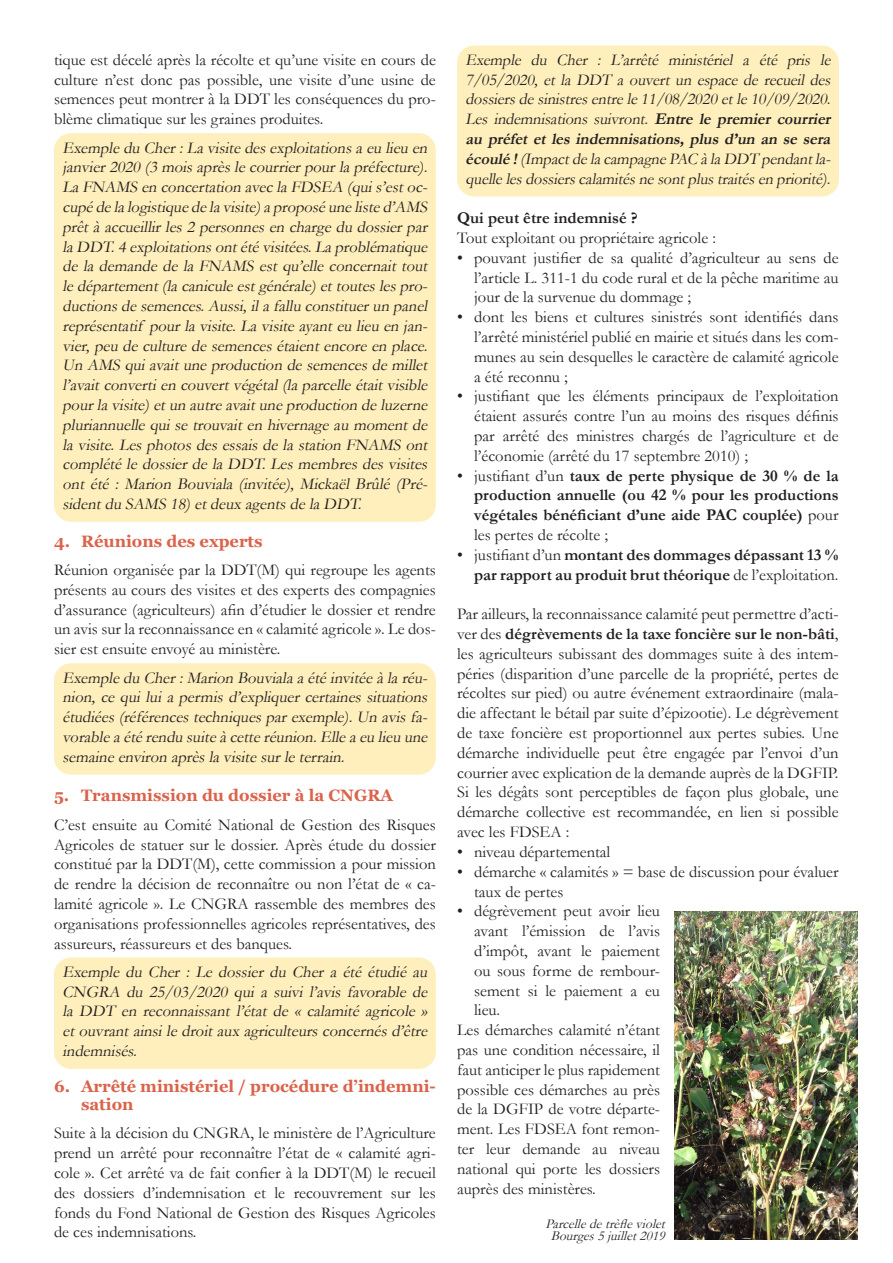
<style>
.page{position:relative;width:893px;height:1263px;background:#fff}
.page>*{position:absolute;margin:0;border:0;box-sizing:border-box;transform-origin:0 0}
.Texte{font:16.5px/19.8px "Garamond";color:#231f20;text-align:justify}
.Cher{font:italic 16.5px/19.8px "Garamond";color:#231f20;text-align:justify}
.t1{font:700 16.5px/19.8px "Garamond";color:#231f20;text-align:justify}
.t2{font:700 16.5px/18px "Georgia";color:#db634b}
.t3{font:italic 13.5px/12px "Garamond";color:#231f20;text-align:center}
.s1{font-weight:700}
.s2{font-weight:400}
</style>
<div class="page">
<div style="left:54px;top:133px;width:382px;height:389px;background:#feefbc;border-radius:17px"></div>
<div style="left:54px;top:663px;width:382px;height:112px;background:#feefbc;border-radius:17px"></div>
<div style="left:54px;top:957px;width:382px;height:112px;background:#feefbc;border-radius:17px"></div>
<div style="left:457px;top:45px;width:382px;height:151px;background:#feefbc;border-radius:17px"></div>
<img style="left:674px;top:912px;width:183px;height:327px">
<p class="Texte" style="left:54px;top:49px;width:383px">tique est décelé après la récolte et qu’une visite en cours de culture n’est donc pas possible, une visite d’une usine de semences peut montrer à la DDT les conséquences du pro&shy;blème climatique sur les graines produites.</p>
<p class="Cher" style="left:63px;top:137px;width:370px">Exempledu Cher:Lavisitedesexploitationsaeu lieu en janvier2020 (3 moisaprèslecourrierpourlapréfecture) .<br>LaFNAMS en concertation aveclaFDSEA (quis’estoc&shy;cupédelalogistiquedelavisite) aproposéunelisted’AMS prêt à accueillir les 2 personnes en charge du dossier par laDDT.4 exploitationsontétévisitées.Laproblématique de la demande de la FNAMS est qu’elle concernait tout ledépartement(lacaniculeestgénérale) ettouteslespro&shy;ductionsdesemences.Aussi,ilafallu constituerun panel représentatif pourlavisite.Lavisiteayanteu lieu en jan&shy;vier, peu de culture de semences étaient encore en place.<br>Un AMS quiavaituneproduction desemencesdemillet l’avaitconvertien couvertvégétal(laparcelleétaitvisible pourlavisite) etun autreavaituneproduction deluzerne pluriannuelle qui se trouvait en hivernage au moment de la visite. Les photos des essais de la station FNAMS ont complété le dossier de la DDT. Les membres des visites ont été : Marion Bouviala (invitée) , Mickaël Brûlé (Pré&shy;sidentdu SAMS 18) etdeux agentsdelaDDT.</p>
<p class="t2" style="left:54px;top:532px;width:210px">4. Réunions des experts</p>
<p class="Texte" style="left:54px;top:559px;width:383px">Réunion organisée par la DDT(M) qui regroupe les agents présents au cours des visites et des experts des compagnies d’assurance (agriculteurs) afin d’étudier le dossier et rendre un avis sur la reconnaissance en « calamité agricole ». Le dos&shy;sier est ensuite envoyé au ministère.</p>
<p class="Cher" style="left:63px;top:667px;width:370px">Exempledu Cher:Marion Bouvialaaétéinvitéeàlaréu&shy;nion, ce qui lui a permis d’expliquer certaines situations étudiées(référencestechniquesparexemple) .Un avisfa&shy;vorableaétérendu suiteàcetteréunion.Elleaeu lieu une semaineenviron aprèslavisitesurleterrain.</p>
<p class="t2" style="left:54px;top:787px;width:341px">5. Transmission du dossier à la CNGRA</p>
<p class="Texte" style="left:54px;top:814px;width:383px">C’est ensuite au Comité National de Gestion des Risques Agricoles de statuer sur le dossier. Après étude du dossier constitué par la DDT(M), cette commission a pour mission de rendre la décision de reconnaître ou non l’état de « ca&shy;lamité agricole ». Le CNGRA rassemble des membres des organisations professionnelles agricoles représentatives, des assureurs, réassureurs et des banques.</p>
<p class="Cher" style="left:63px;top:961px;width:370px">Exemple du Cher : Le dossier du Cher a été étudié au CNGRA du 25/03/2020 qui a suivi l’avis favorable de la DDT en reconnaissant l’état de « calamité agricole » etouvrantainsiledroitaux agriculteursconcernésd’être indemnisés.</p>
<p class="t2" style="left:81px;top:1077px;width:356px;text-indent:-27px">6. Arrêté ministériel / procédure d’indemni&shy;sation</p>
<p class="Texte" style="left:54px;top:1123px;width:383px">Suite à la décision du CNGRA, le ministère de l’Agriculture prend un arrêté pour reconnaître l’état de « calamité agri&shy;cole ». Cet arrêté va de fait confier à la DDT(M) le recueil des dossiers d’indemnisation et le recouvrement sur les fonds du Fond National de Gestion des Risques Agricoles de ces indemnisations.</p>
<p class="Cher" style="left:466px;top:49px;width:370px">Exemple du Cher : L’arrêté ministériel a été pris le 7/05/2020, et la DDT a ouvert un espace de recueil des dossiersdesinistresentrele11/08/2020 etle10/09/2020.<br>Les indemnisations suivront. <span class="s1">Entre le premier courrier au préfet et les indemnisations, plus d’un an se sera écoulé !</span>(ImpactdelacampagnePAC àlaDDT pendantla&shy;quellelesdossierscalamitésnesontplustraitésen priorité) .</p>
<p class="t1" style="left:457px;top:208px;width:182px">Qui peut être indemnisé ?</p>
<p class="Texte" style="left:457px;top:227px;width:260px">Tout exploitant ou propriétaire agricole :</p>
<p class="Texte" style="left:474px;top:247px;width:366px;text-indent:-17px">• pouvant justifier de sa qualité d’agriculteur au sens de l’article L. 311-1 du code rural et de la pêche maritime au jour de la survenue du dommage ;</p>
<p class="Texte" style="left:474px;top:307px;width:366px;text-indent:-17px">• dont les biens et cultures sinistrés sont identifiés dans l’arrêté ministériel publié en mairie et situés dans les com&shy;munes au sein desquelles le caractère de calamité agricole a été reconnu ;</p>
<p class="Texte" style="left:474px;top:386px;width:366px;text-indent:-17px">• justifiant que les éléments principaux de l’exploitation étaient assurés contre l’un au moins des risques définis par arrêté des ministres chargés de l’agriculture et de l’économie (arrêté du 17 septembre 2010) ;</p>
<p class="t1" style="left:474px;top:466px;width:366px;text-indent:-17px"><span class="s2">• justifiant d’un</span> taux de perte physique de 30 % de la production annuelle (ou 42 % pour les productions végétales bénéficiant d’une aide PAC couplée) <span class="s2">pour les pertes de récolte ;</span></p>
<p class="t1" style="left:457px;top:545px;width:383px;text-align:right"><span class="s2">• justifiant d’un</span> montant des dommages dépassant 13 % par rapport au produit brut théorique <span class="s2">de l’exploitation.</span></p>
<p class="Texte" style="left:457px;top:604px;width:383px">Par ailleurs, la reconnaissance calamité peut permettre d’acti&shy;ver des <span class="s1">dégrèvements de la taxe foncière sur le non-bâti</span>, les agriculteurs subissant des dommages suite à des intem&shy;péries (disparition d’une parcelle de la propriété, pertes de récoltes sur pied) ou autre événement extraordinaire (mala&shy;die affectant le bétail par suite d’épizootie). Le dégrèvement de taxe foncière est proportionnel aux pertes subies. Une démarche individuelle peut être engagée par l’envoi d’un courrier avec explication de la demande auprès de la DGFIP.<br>Si les dégâts sont perceptibles de façon plus globale, une démarche collective est recommandée, en lien si possible avec les FDSEA :</p>
<p class="Texte" style="left:457px;top:841px;width:155px">• niveau départemental</p>
<p class="Texte" style="left:474px;top:861px;width:366px;text-indent:-17px">• démarche « calamités » = base de discussion pour évaluer taux de pertes</p>
<p class="Texte" style="left:474px;top:901px;width:187px;text-indent:-17px">• dégrèvement peut avoir lieu avant l’émission de l’avis d’impôt, avant le paiement ou sous forme de rembour&shy;sement si le paiement a eu lieu.</p>
<p class="Texte" style="left:457px;top:1019px;width:204px">Les démarches calamité n’étant pas une condition nécessaire, il faut anticiper le plus rapidement possible ces démarches au près de la DGFIP de votre départe&shy;ment. Les FDSEA font remon&shy;ter leur demande au niveau national qui porte les dossiers auprès des ministères.</p>
<p class="t3" style="left:545px;top:1217px;width:126px">Parcelledetrèfleviolet<br>Bourges5juillet2019</p>
</div>
